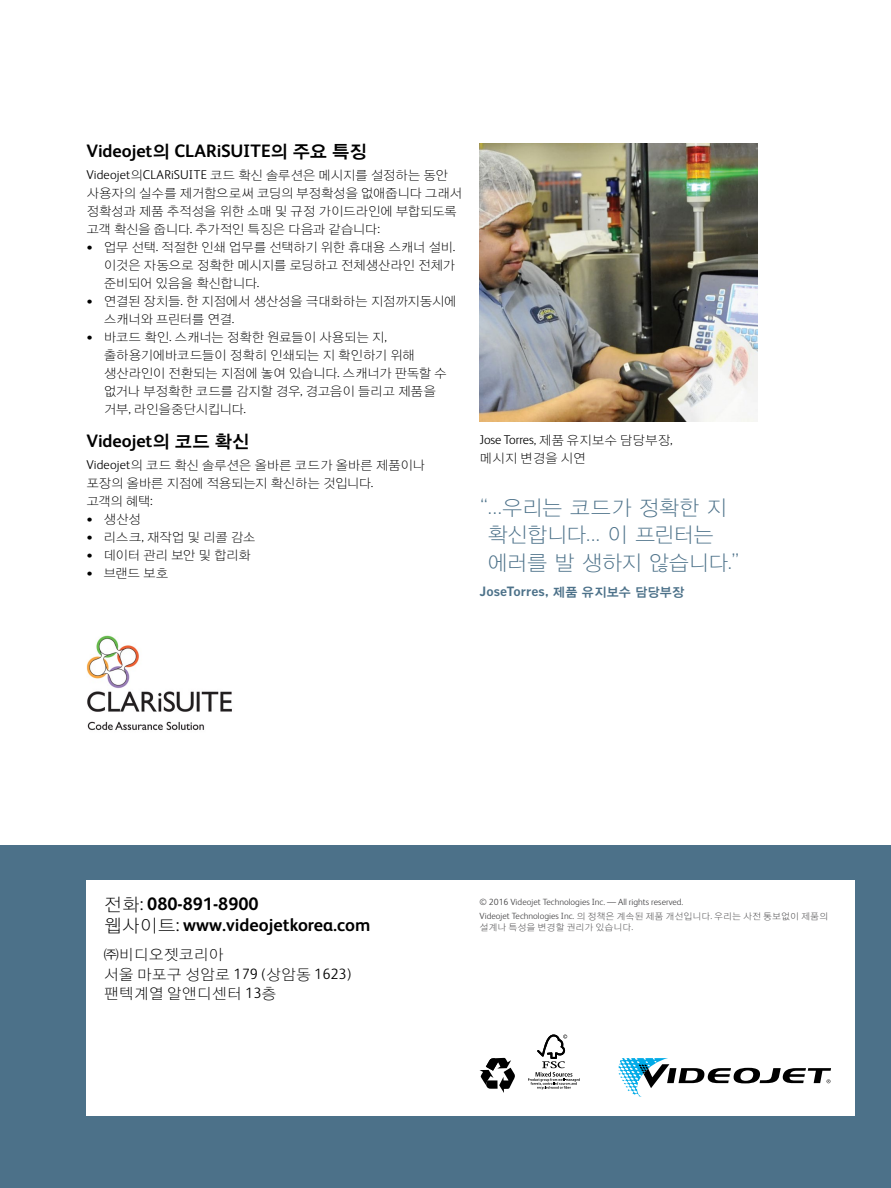
<style>
.page{position:relative;width:891px;height:1188px;background:#fff}
.page>*{position:absolute;margin:0;border:0;box-sizing:border-box;transform-origin:0 0}
.t1{font:21px/27.8px "YDIYGO110 KS Cpc EUC H";letter-spacing:-.05em;color:#4c7189}
.t2{font:700 18px/21px "FS Albert";color:#000}
.t3{font:15px/19.5px "YDIYGO110 KS Cpc EUC H";color:#000}
.t4{font:12.75px/18px "YDIYGO110 KS Cpc EUC H";letter-spacing:-.04em;color:#000}
.t5{font:300 12.75px "FS Albert";letter-spacing:-.01em;color:#000}
.t6{font:12.75px "Benton Got Bol";color:#4c7189}
.t7{font:12.75px "YDIYGO110 KS Cpc EUC H";letter-spacing:-.06em;color:#000}
.t8{font:9px/10.5px "YDIYGO110 KS Cpc EUC H";color:#414042}
.t9{font:300 9px "FS Albert";color:#414042}
.s1{font-family:"YDIYGO140 KS Cpc EUC H";font-weight:400}
.s2{font-family:"FS Albert";font-weight:300}
.s3{font-family:"YDIYGO110 KS Cpc EUC H";font-weight:400}
.s4{font-family:"Benton Got Lt"}
.s5{font-family:"YDIYGO140 KS Cpc EUC H"}
.s6{font-family:"FS Albert Pro";font-weight:300}
</style>
<div class="page">
<div style="left:0;top:846px;width:891px;height:342px;background:#4c7189"></div>
<div style="left:86px;top:880px;width:769px;height:236px;background:#fff"></div>
<svg style="left:528px;top:1035px;width:52px;height:55px"></svg>
<svg style="left:480px;top:1058px;width:35px;height:35px"></svg>
<svg style="left:618px;top:1058px;width:213px;height:39px"></svg>
<img style="left:480px;top:144px;width:277px;height:278px">
<img style="left:86px;top:635px;width:146px;height:96px">
<h2 class="t2" style="left:86px;top:140px;width:282px">Videojet<span class="s1">의</span> CLARiSUITE<span class="s1">의 주요 특징</span></h2>
<p class="t4" style="left:86px;top:166px;width:377px"><span class="s2">Videojet</span>의<span class="s2">CLARiSUITE</span> 코드 확신 솔루션은 메시지를 설정하는 동안 사용자의 실수를 제거함으로써 코딩의 부정확성을 없애줍니다 그래서 정확성과 제품 추적성을 위한 소매 및 규정 가이드라인에 부합되도록 고객 확신을 줍니다<span class="s2">.</span> 추가적인 특징은 다음과 같습니다<span class="s2">:</span></p>
<p class="t4" style="left:104px;top:238px;width:353px;text-align:justify;text-indent:-17px"><span class="s2">•</span> 업무 선택<span class="s2">.</span> 적절한 인쇄 업무를 선택하기 위한 휴대용 스캐너 설비<span class="s2">. </span>이것은 자동으로 정확한 메시지를 로딩하고 전체생산라인 전체가 준비되어 있음을 확신합니다<span class="s2">.</span></p>
<p class="t4" style="left:104px;top:292px;width:354px;text-indent:-17px"><span class="s2">•</span> 연결된 장치들<span class="s2">.</span> 한 지점에서 생산성을 극대화하는 지점까지동시에 스캐너와 프린터를 연결<span class="s2">.</span></p>
<p class="t4" style="left:104px;top:328px;width:345px;text-indent:-17px"><span class="s2">•</span> 바코드 확인<span class="s2">.</span> 스캐너는 정확한 원료들이 사용되는 지<span class="s2">, </span>출하용기에바코드들이 정확히 인쇄되는 지 확인하기 위해 생산라인이 전환되는 지점에 놓여 있습니다<span class="s2">.</span> 스캐너가 판독할 수 없거나 부정확한 코드를 감지할 경우<span class="s2">,</span> 경고음이 들리고 제품을 거부<span class="s2">,</span> 라인을중단시킵니다<span class="s2">.</span></p>
<h2 class="t2" style="left:86px;top:430px;width:165px">Videojet<span class="s1">의 코드 확신</span></h2>
<p class="t4" style="left:86px;top:456px;width:340px"><span class="s2">Videojet</span>의 코드 확신 솔루션은 올바른 코드가 올바른 제품이나 포장의 올바른 지점에 적용되는지 확신하는 것입니다<span class="s2">.<br></span>고객의 혜택<span class="s2">:</span></p>
<p class="t4" style="left:86px;top:510px;width:56px"><span class="s2">•</span> 생산성</p>
<p class="t4" style="left:86px;top:528px;width:171px"><span class="s2">•</span> 리스크<span class="s2">,</span> 재작업 및 리콜 감소</p>
<p class="t7" style="left:86px;top:549px;width:166px"><span class="s2">•</span> 데이터 관리 보안 및 합리화</p>
<p class="t4" style="left:86px;top:564px;width:84px"><span class="s2">•</span> 브랜드 보호</p>
<p class="t5" style="left:480px;top:432px;width:195px">Jose Torres, <span class="s3">제품 유지보수 담당부장</span>,</p>
<p class="t4" style="left:480px;top:449px;width:108px">메시지 변경을 시연</p>
<h1 class="t1" style="left:487px;top:493px;width:254px;text-indent:-8px"><span class="s4">“ ...</span>우리는 코드가 정확한 지 확신합니다<span class="s4">...</span> 이 프린터는 에러를 발 생하지 않습니다<span class="s4">.”</span></h1>
<p class="t6" style="left:480px;top:583px;width:207px">JoseTorres, <span class="s5">제품 유지보수 담당부장</span></p>
<h2 class="t2" style="left:104px;top:894px;width:268px"><span class="s3">전화</span><span class="s6">:</span> 080-891-8900<br><span class="s3">웹사이트</span><span class="s6">:</span> www.videojetkorea.com</h2>
<p class="t3" style="left:104px;top:945px;width:249px">㈜비디오젯코리아<br>서울 마포구 성암로 <span class="s2">179 (</span>상암동 <span class="s2">1623) </span>팬텍계열 알앤디센터 <span class="s2">13</span>층</p>
<p class="t9" style="left:480px;top:896px;width:205px">© 2016 Videojet Technologies Inc. — All rights reserved.</p>
<p class="t8" style="left:480px;top:911px;width:350px"><span class="s2">Videojet Technologies Inc.</span> 의 정책은 계속된 제품 개선입니다<span class="s2">.</span> 우리는 사전 통보없이 제품의 설계나 특성을 변경할 권리가 있습니다<span class="s2">.</span></p>
</div>
